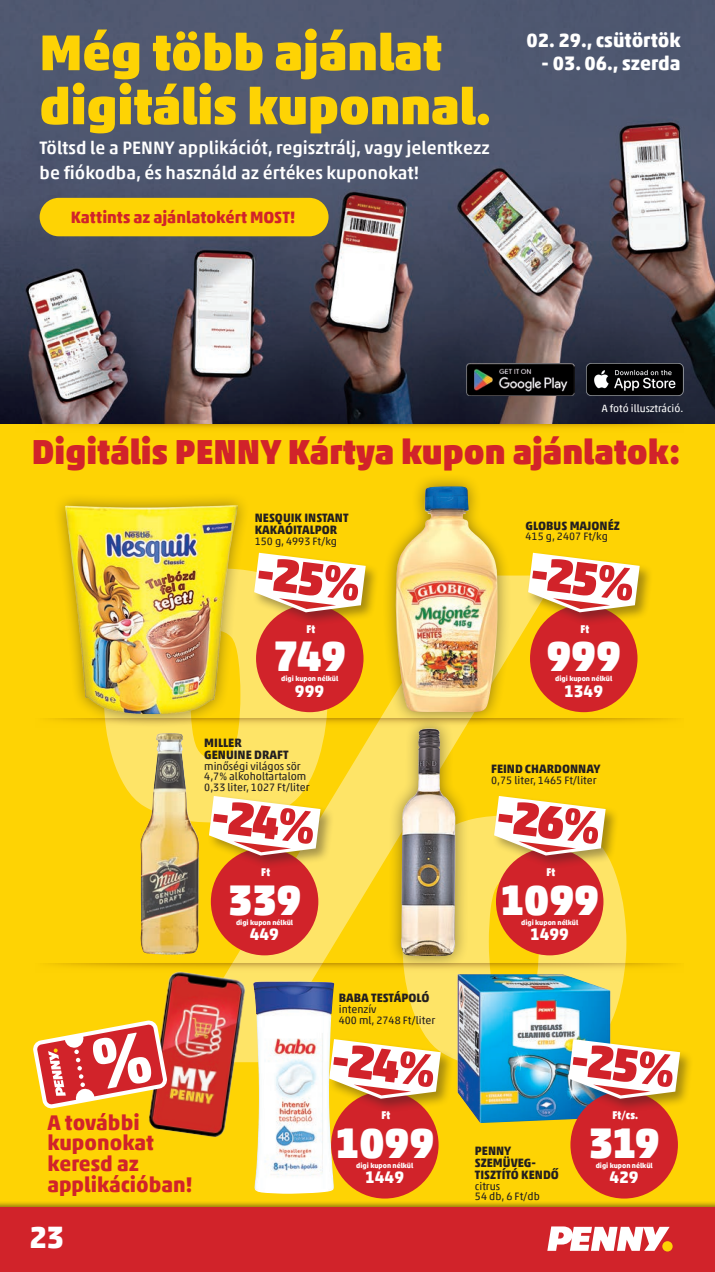
<style>
.page{position:relative;width:715px;height:1272px;background:#fff}
.page>*{position:absolute;margin:0;border:0;box-sizing:border-box;transform-origin:0 0}
.t1{font:900 715.5px "Akko For Penny";color:#fff}
.t2{font:900 51px/54px "Akko For Penny";color:#fed304}
.t3{font:900 47.25px "Akko For Penny";color:#d1232a}
.t4{font:900 42.9px "Akko For Penny";letter-spacing:-.02em;color:#fff}
.t5{font:900 34.8px "Akko For Penny";color:#d1232a}
.t6{font:700 30.9px "Akko For Penny";color:#fff}
.t7{font:700 21.3px/20.9px "Akko For Penny";color:#d1232a}
.t8{font:700 19.65px "Akko For Penny";color:#fff}
.t9{font:500 18px/24.9px "Akko For Penny";color:#fff}
.t10{font:700 16.95px "Akko For Penny";color:#fff}
.t11{font:700 16.5px "Akko For Penny";color:#d1232a}
.t12{font:700 12.15px/12.1px "Akko For Penny";color:#231f20}
.t13{font:900 11.25px "Akko For Penny";letter-spacing:.025em;color:#fff;scale:.88 1}
.t14{font:10.8px/10.8px "Akko For Penny";color:#231f20}
.t15{font:10.5px "Akko For Penny";color:#fff}
.t16{font:700 7.05px "Akko For Penny";color:#fff}
</style>
<div class="page">
<div style="left:0;top:420px;width:714px;height:851px;background:#fed304"></div>
<hr style="left:0;top:326px;width:1px;height:945px;background:#d1e6b5">
<svg style="left:32px;top:423px;width:650px;height:5px"></svg>
<img style="left:0;top:0;width:714px;height:423px">
<svg style="left:50px;top:718px;width:623px;height:5px"></svg>
<svg style="left:50px;top:963px;width:623px;height:5px"></svg>
<img style="left:586px;top:363px;width:96px;height:32px">
<img style="left:467px;top:363px;width:107px;height:32px">
<div style="left:40px;top:198px;width:288px;height:38px;background:#fed304;border-radius:19px"></div>
<img style="left:457px;top:974px;width:153px;height:149px">
<div style="left:381px;top:472px;width:130px;height:254px;background:#231f20;opacity:.5"></div>
<img style="left:395px;top:486px;width:102px;height:226px">
<div style="left:52px;top:491px;width:199px;height:237px;background:#231f20;opacity:.5"></div>
<img style="left:65px;top:505px;width:172px;height:208px">
<div style="left:387px;top:714px;width:82px;height:256px;background:#231f20;opacity:.5"></div>
<img style="left:401px;top:728px;width:54px;height:228px">
<img style="left:253px;top:981px;width:81px;height:212px">
<img style="left:140px;top:733px;width:59px;height:221px">
<img style="left:137px;top:963px;width:116px;height:175px">
<svg style="left:33px;top:1019px;width:135px;height:90px"></svg>
<div style="left:256px;top:604px;width:107px;height:108px;background:#d1232a;border-radius:50%"></div>
<div style="left:252px;top:551px;width:127px;height:75px;background:#231f20;opacity:.4"></div>
<svg style="left:254px;top:553px;width:111px;height:59px"></svg>
<div style="left:530px;top:604px;width:107px;height:108px;background:#d1232a;border-radius:50%"></div>
<div style="left:526px;top:551px;width:127px;height:75px;background:#231f20;opacity:.4"></div>
<svg style="left:528px;top:553px;width:111px;height:59px"></svg>
<div style="left:496px;top:848px;width:107px;height:107px;background:#d1232a;border-radius:50%"></div>
<div style="left:492px;top:794px;width:127px;height:75px;background:#231f20;opacity:.4"></div>
<svg style="left:494px;top:796px;width:111px;height:59px"></svg>
<div style="left:570px;top:1091px;width:107px;height:107px;background:#d1232a;border-radius:50%"></div>
<div style="left:566px;top:1037px;width:128px;height:75px;background:#231f20;opacity:.4"></div>
<img style="left:568px;top:1039px;width:112px;height:59px">
<div style="left:331px;top:1091px;width:107px;height:107px;background:#d1232a;border-radius:50%"></div>
<div style="left:327px;top:1037px;width:127px;height:75px;background:#231f20;opacity:.4"></div>
<svg style="left:329px;top:1039px;width:111px;height:59px;background:#f7e7be"></svg>
<div style="left:211px;top:848px;width:107px;height:107px;background:#d1232a;border-radius:50%"></div>
<div style="left:207px;top:794px;width:127px;height:75px;background:#231f20;opacity:.4"></div>
<svg style="left:209px;top:796px;width:111px;height:59px"></svg>
<div style="left:0;top:1200px;width:714px;height:71px;background:#231f20;opacity:.5"></div>
<div style="left:0;top:1207px;width:714px;height:64px;background:#d1232a"></div>
<div style="left:662px;top:1241px;width:10px;height:10px;background:#fed304;border-radius:50%"></div>
<svg style="left:547px;top:1226px;width:122px;height:24px"></svg>
<h2 class="t2" style="left:40px;top:25px;width:452px">Még több ajánlat digitális kuponnal.</h2>
<h3 class="t9" style="left:40px;top:135px;width:451px">Töltsd le a PENNY applikációt, regisztrálj, vagy jelentkezz be fiókodba, és használd az értékes kuponokat!</h3>
<h3 class="t11" style="left:71px;top:207px;width:226px">Kattints az ajánlatokért MOST!</h3>
<h3 class="t8" style="left:526px;top:28px;width:156px">02. 29., csütörtök</h3>
<h3 class="t8" style="left:541px;top:51px;width:140px">- 03. 06., szerda</h3>
<p class="t15" style="left:601px;top:402px;width:83px">A fotó illusztráció.</p>
<h3 class="t5" style="left:32px;top:430px;width:650px">Digitális PENNY Kártya kupon ajánlatok:</h3>
<p class="t12" style="left:255px;top:511px;width:95px">NESQUIK INSTANT<br>KAKAÓITALPOR</p>
<p class="t14" style="left:255px;top:535px;width:84px">150 g, 4993 Ft/kg</p>
<p class="t12" style="left:525px;top:519px;width:96px">GLOBUS MAJONÉZ</p>
<p class="t14" style="left:525px;top:531px;width:84px">415 g, 2407 Ft/kg</p>
<h3 class="t3" style="left:260px;top:543px;width:106px;rotate:7deg">-25%</h3>
<h3 class="t3" style="left:534px;top:543px;width:106px;rotate:7deg">-25%</h3>
<h1 class="t1" style="left:75px;top:371px;width:581px">%</h1>
<p class="t13" style="left:306px;top:622px;width:12px">Ft</p>
<p class="t13" style="left:580px;top:622px;width:12px">Ft</p>
<h3 class="t4" style="left:273px;top:630px;width:74px">749</h3>
<h3 class="t4" style="left:546px;top:630px;width:76px">999</h3>
<p class="t16" style="left:281px;top:674px;width:58px">digi kupon nélkül</p>
<p class="t16" style="left:555px;top:674px;width:58px">digi kupon nélkül</p>
<h3 class="t10" style="left:295px;top:680px;width:31px">999</h3>
<h3 class="t10" style="left:564px;top:680px;width:40px">1349</h3>
<p class="t12" style="left:204px;top:736px;width:86px">MILLER<br>GENUINE DRAFT</p>
<p class="t14" style="left:204px;top:760px;width:107px">minőségi világos sör<br>4,7% alkoholtartalom<br>0,33 liter, 1027 Ft/liter</p>
<p class="t12" style="left:491px;top:762px;width:111px">FEIND CHARDONNAY</p>
<p class="t14" style="left:491px;top:774px;width:107px">0,75 liter, 1465 Ft/liter</p>
<h3 class="t3" style="left:215px;top:786px;width:106px;rotate:7deg">-24%</h3>
<h3 class="t3" style="left:500px;top:786px;width:106px;rotate:7deg">-26%</h3>
<p class="t13" style="left:261px;top:865px;width:12px">Ft</p>
<p class="t13" style="left:546px;top:865px;width:12px">Ft</p>
<h3 class="t4" style="left:228px;top:873px;width:75px">339</h3>
<h3 class="t4" style="left:500px;top:873px;width:101px">1099</h3>
<p class="t16" style="left:236px;top:917px;width:58px">digi kupon nélkül</p>
<p class="t16" style="left:521px;top:917px;width:58px">digi kupon nélkül</p>
<h3 class="t10" style="left:250px;top:923px;width:31px">449</h3>
<h3 class="t10" style="left:530px;top:923px;width:40px">1499</h3>
<p class="t12" style="left:338px;top:991px;width:92px">BABA TESTÁPOLÓ</p>
<p class="t14" style="left:338px;top:1003px;width:98px">intenzív<br>400 ml, 2748 Ft/liter</p>
<h3 class="t3" style="left:335px;top:1029px;width:106px;rotate:7deg">-24%</h3>
<h3 class="t3" style="left:574px;top:1029px;width:106px;rotate:7deg">-25%</h3>
<h3 class="t7" style="left:47px;top:1111px;width:147px">A további kuponokat keresd az applikációban!</h3>
<h3 class="t6" style="left:29px;top:1217px;width:37px">23</h3>
<p class="t13" style="left:381px;top:1108px;width:12px">Ft</p>
<p class="t13" style="left:612px;top:1108px;width:31px">Ft/cs.</p>
<h3 class="t4" style="left:335px;top:1116px;width:101px">1099</h3>
<p class="t16" style="left:356px;top:1160px;width:58px">digi kupon nélkül</p>
<h3 class="t10" style="left:365px;top:1166px;width:40px">1449</h3>
<p class="t12" style="left:475px;top:1144px;width:85px">PENNY<br>SZEMÜVEG-<br>TISZTÍTÓ KENDŐ</p>
<p class="t14" style="left:475px;top:1180px;width:66px">citrus<br>54 db, 6 Ft/db</p>
<h3 class="t4" style="left:588px;top:1116px;width:73px">319</h3>
<p class="t16" style="left:595px;top:1160px;width:58px">digi kupon nélkül</p>
<h3 class="t10" style="left:609px;top:1166px;width:31px">429</h3>
</div>
